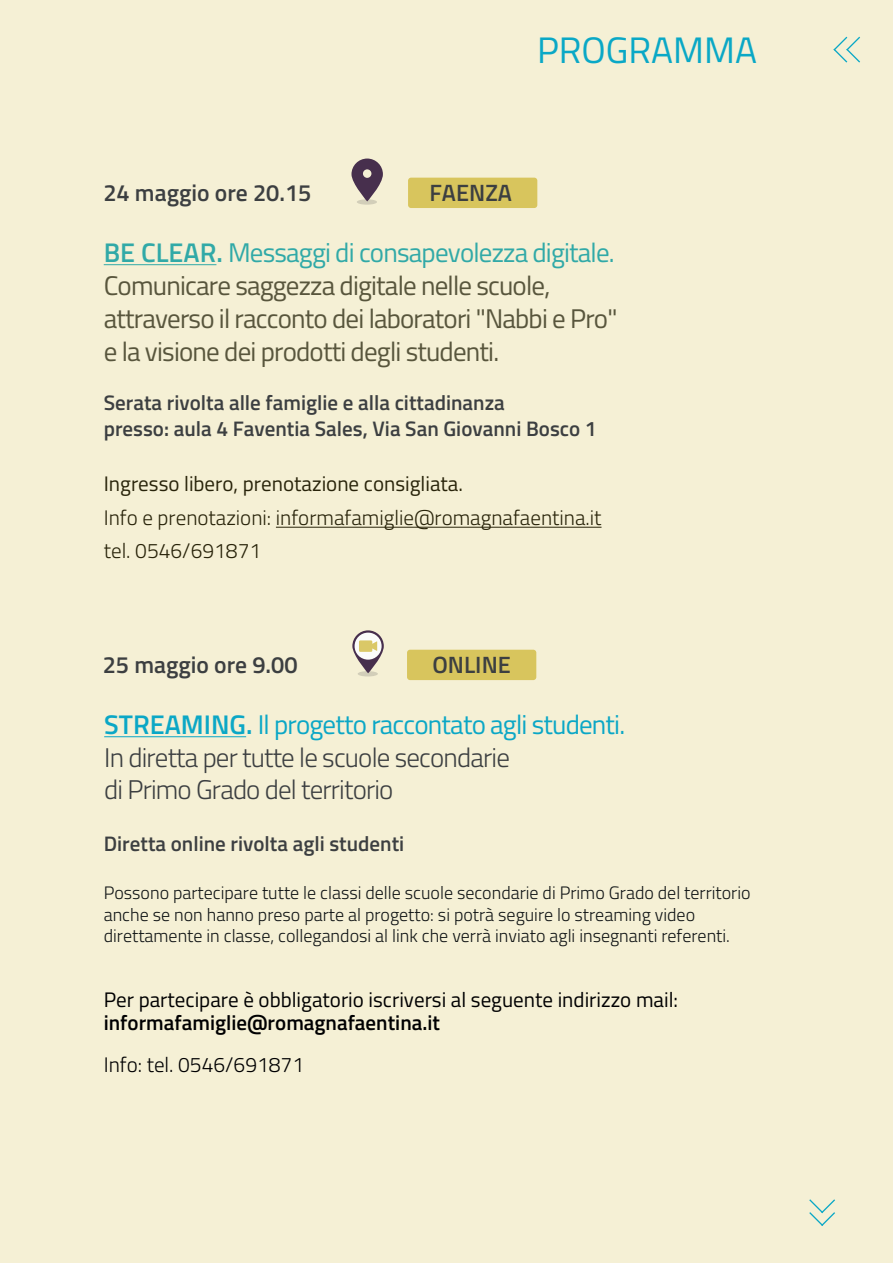
<style>
.page{position:relative;width:893px;height:1263px;background:#f5f0d5}
.page>*{position:absolute;margin:0;border:0;box-sizing:border-box;transform-origin:0 0}
.t1{font:36.9px "Titillium Web";color:#0aa8c6}
.t2{font:27px/33px "Titillium Web";letter-spacing:-.03em;color:#3c3f41}
.t3{font:300 27px/32.4px "Titillium Web";letter-spacing:-.03em;color:#3c3f41}
.t4{font:600 23.55px "Titillium Web";color:#3c3f41}
.t5{font:600 21px/25.2px "Titillium Web";color:#3c3f41}
.t6{font:300 21px/33px "Titillium Web";color:#000002}
.t7{font:21px "Titillium Web";color:#000001}
.t8{font:21px "Titillium Web";color:#000002}
.t9{font:600 21px "Titillium Web";color:#000001}
.t10{font:300 21px "Titillium Web";color:#000001}
.t11{font:300 18px/21.6px "Titillium Web";color:#111516}
.s1{font-weight:600;color:#0ba7c6}
.s2{color:#0ba7c6}
.s3{font-weight:400;color:#0ba7c6}
</style>
<div class="page">
<svg style="left:833px;top:37px;width:27px;height:26px"></svg>
<svg style="left:809px;top:1199px;width:26px;height:27px"></svg>
<div style="left:408px;top:178px;width:129px;height:30px;background:#d8c55d;border-radius:3px"></div>
<div style="left:357px;top:199px;width:20px;height:6px;background:#d2ceb9;border-radius:50%"></div>
<svg style="left:351px;top:159px;width:32px;height:42px"></svg>
<hr style="left:104px;top:736px;width:142px;height:1px;background:#0ba7c6">
<div style="left:358px;top:671px;width:20px;height:5px;background:#d2ceb9;border-radius:50%"></div>
<svg style="left:352px;top:630px;width:32px;height:43px"></svg>
<div style="left:407px;top:650px;width:129px;height:30px;background:#d8c55d;border-radius:3px"></div>
<h1 class="t1" style="left:537px;top:23px;width:222px">PROGRAMMA</h1>
<h3 class="t4" style="left:103px;top:175px;width:210px">24 maggio ore 20.15</h3>
<h3 class="t4" style="left:429px;top:175px;width:84px">FAENZA</h3>
<h2 class="t2" style="left:104px;top:235px;width:515px"><span class="s1">BE CLEAR.</span> <span class="s2">Messaggi di consapevolezza digitale.<br></span>Comunicare saggezza digitale nelle scuole, attraverso il racconto dei laboratori "Nabbi e Pro" e la visione dei prodotti degli studenti.</h2>
<p class="t5" style="left:104px;top:389px;width:494px">Serata rivolta alle famiglie e alla cittadinanza<br>presso: aula 4 Faventia Sales, Via San Giovanni Bosco 1</p>
<p class="t8" style="left:104px;top:468px;width:361px">Ingresso libero, prenotazione consigliata.</p>
<p class="t6" style="left:104px;top:500px;width:499px">Info e prenotazioni: informafamiglie@romagnafaentina.it tel. 0546/691871</p>
<h3 class="t4" style="left:103px;top:647px;width:196px">25 maggio ore 9.00</h3>
<h3 class="t4" style="left:432px;top:647px;width:80px">ONLINE</h3>
<h2 class="t3" style="left:104px;top:707px;width:523px"><span class="s1">STREAMING.</span> <span class="s3">Il progetto raccontato agli studenti.<br></span>In diretta per tutte le scuole secondarie<br>di Primo Grado del territorio</h2>
<p class="t5" style="left:104px;top:830px;width:302px">Diretta online rivolta agli studenti</p>
<p class="t11" style="left:104px;top:881px;width:648px">Possono partecipare tutte le classi delle scuole secondarie di Primo Grado del territorio anche se non hanno preso parte al progetto: si potrà seguire lo streaming video direttamente in classe, collegandosi al link che verrà inviato agli insegnanti referenti.</p>
<p class="t7" style="left:104px;top:984px;width:576px">Per partecipare è obbligatorio iscriversi al seguente indirizzo mail:</p>
<p class="t9" style="left:104px;top:1006px;width:338px">informafamiglie@romagnafaentina.it</p>
<p class="t10" style="left:104px;top:1049px;width:202px">Info: tel. 0546/691871</p>
</div>
